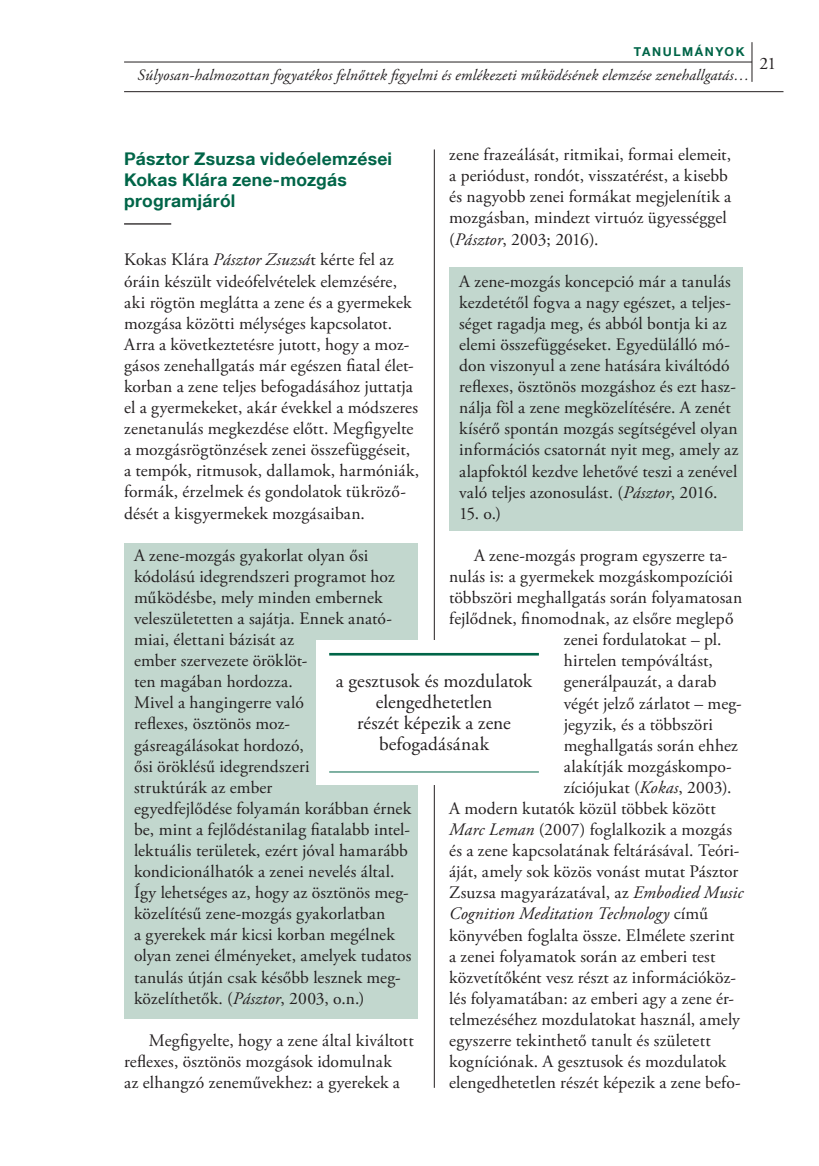
<style>
.page{position:relative;width:819px;height:1166px;background:#fff}
.page>*{position:absolute;margin:0;border:0;box-sizing:border-box;transform-origin:0 0}
.t1{font:19.25px/21px "Adobe Garamond Pro";letter-spacing:.005em;color:#231f20;text-align:center}
.t2{font:17.5px/21.2px "Adobe Garamond Pro";letter-spacing:.01em;color:#231f20}
.t3{font:700 17.5px/21px "Helvetica Neue LT Com";letter-spacing:.015em;color:#006548}
.t4{font:italic 17.5px "Adobe Garamond Pro";letter-spacing:.005em;color:#231f20}
.t5{font:italic 15.75px "Adobe Garamond Pro";letter-spacing:.01em;color:#231f20}
.t6{font:700 12.25px "Helvetica Neue LT Com";letter-spacing:.125em;color:#006548}
.s1{font-style:italic}
.s2{font-style:normal}
</style>
<div class="page">
<hr style="left:124px;top:91px;width:659px;height:1px;background:#231f20">
<hr style="left:124px;top:62px;width:628px;height:1px;background:#231f20">
<hr style="left:751px;top:42px;width:1px;height:40px;background:#231f20">
<hr style="left:434px;top:149px;width:1px;height:939px;background:#231f20">
<div style="left:449px;top:267px;width:293px;height:264px;background:#c2d7ce"></div>
<div style="left:124px;top:543px;width:293px;height:475px;background:#c2d7ce"></div>
<hr style="left:124px;top:223px;width:47px;height:2px;background:#231f20">
<div style="left:315px;top:640px;width:226px;height:145px;background:#fff"></div>
<hr style="left:329px;top:653px;width:210px;height:2px;background:#006548">
<hr style="left:329px;top:771px;width:210px;height:1px;background:#006548">
<p class="t6" style="left:634px;top:44px;width:112px">tanulmányok</p>
<p class="t5" style="left:137px;top:66px;width:613px">Súlyosan-halmozottan fogyatékos felnőttek figyelmi és emlékezeti működésének elemzése zenehallgatás…</p>
<p class="t2" style="left:759px;top:53px;width:18px">21</p>
<p class="t2" style="left:449px;top:145px;width:283px">zene frazeálását, ritmikai, formai elemeit, a periódust, rondót, visszatérést, a kisebb és nagyobb zenei formákat megjelenítik a mozgásban, mindezt virtuóz ügyességgel (<span class="s1">Pásztor</span>, 2003; 2016).</p>
<p class="t2" style="left:459px;top:271px;width:280px">A zene-mozgás koncepció már a tanulás kezdetétől fogva a nagy egészet, a teljes&shy;séget ragadja meg, és abból bontja ki az elemi összefüggéseket. Egyedülálló mó&shy;don viszonyul a zene hatására kiváltódó reflexes, ösztönös mozgáshoz és ezt hasz&shy;nálja föl a zene megközelítésére. A zenét kísérő spontán mozgás segítségével olyan információs csatornát nyit meg, amely az alapfoktól kezdve lehetővé teszi a zenével való teljes azonosulást. (<span class="s1">Pásztor</span>, 2016.</p>
<p class="t2" style="left:459px;top:503px;width:44px">15. o.)</p>
<p class="t2" style="left:474px;top:545px;width:255px">A zene-mozgás program egyszerre ta-</p>
<p class="t2" style="left:449px;top:566px;width:285px">nulás is: a gyermekek mozgáskompozíciói</p>
<p class="t2" style="left:449px;top:587px;width:294px">többszöri meghallgatás során folyamatosan</p>
<p class="t2" style="left:449px;top:609px;width:286px">fejlődnek, finomodnak, az elsőre meglepő</p>
<p class="t2" style="left:563px;top:630px;width:159px">zenei fordulatokat – pl.</p>
<p class="t2" style="left:563px;top:651px;width:151px">hirtelen tempóváltást,</p>
<p class="t2" style="left:563px;top:672px;width:154px">generálpauzát, a darab</p>
<p class="t2" style="left:563px;top:693px;width:179px">végét jelző zárlatot – meg-</p>
<p class="t2" style="left:563px;top:714px;width:151px">jegyzik, és a többszöri</p>
<p class="t2" style="left:563px;top:735px;width:176px">meghallgatás során ehhez</p>
<p class="t2" style="left:563px;top:756px;width:170px">alakítják mozgáskompo-</p>
<p class="t2" style="left:563px;top:777px;width:169px">zíciójukat (<span class="s1">Kokas</span>, 2003).</p>
<p class="t2" style="left:449px;top:798px;width:268px">A modern kutatók közül többek között</p>
<p class="t2" style="left:449px;top:819px;width:284px"><span class="s1">Marc Leman</span> (2007) foglalkozik a mozgás</p>
<p class="t2" style="left:449px;top:840px;width:292px">és a zene kapcsolatának feltárásával. Teóri-</p>
<p class="t2" style="left:449px;top:862px;width:291px">áját, amely sok közös vonást mutat Pásztor</p>
<p class="t2" style="left:449px;top:883px;width:296px">Zsuzsa magyarázatával, az <span class="s1">Embodied Music</span></p>
<p class="t4" style="left:449px;top:903px;width:260px">Cognition Meditation Technology <span class="s2">című</span></p>
<p class="t2" style="left:449px;top:925px;width:287px">könyvében foglalta össze. Elmélete szerint</p>
<p class="t2" style="left:449px;top:946px;width:268px">a zenei folyamatok során az emberi test</p>
<p class="t2" style="left:449px;top:967px;width:288px">közvetítőként vesz részt az információköz-</p>
<p class="t2" style="left:449px;top:988px;width:286px">lés folyamatában: az emberi agy a zene ér-</p>
<p class="t2" style="left:449px;top:1009px;width:292px">telmezéséhez mozdulatokat használ, amely</p>
<p class="t2" style="left:449px;top:1030px;width:263px">egyszerre tekinthető tanult és született</p>
<p class="t2" style="left:449px;top:1051px;width:278px">kogníciónak. A gesztusok és mozdulatok</p>
<p class="t2" style="left:449px;top:1072px;width:293px">elengedhetetlen részét képezik a zene befo-</p>
<p class="t3" style="left:124px;top:148px;width:269px">Pásztor Zsuzsa videóelemzései<br>Kokas Klára zene-mozgás programjáról</p>
<p class="t2" style="left:124px;top:250px;width:296px">Kokas Klára <span class="s1">Pásztor Zsuzsá</span>t kérte fel az óráin készült videófelvételek elemzésére, aki rögtön meglátta a zene és a gyermekek mozgása közötti mélységes kapcsolatot.<br>Arra a következtetésre jutott, hogy a moz&shy;gásos zenehallgatás már egészen fiatal élet&shy;korban a zene teljes befogadásához juttatja el a gyermekeket, akár évekkel a módszeres zenetanulás megkezdése előtt. Megfigyelte a mozgásrögtönzések zenei összefüggéseit, a tempók, ritmusok, dallamok, harmóniák, formák, érzelmek és gondolatok tükröző&shy;dését a kisgyermekek mozgásaiban.</p>
<p class="t2" style="left:134px;top:545px;width:279px">A zene-mozgás gyakorlat olyan ősi kódolású idegrendszeri programot hoz működésbe, mely minden embernek veleszületetten a sajátja. Ennek anató&shy;miai, élettani bázisát az<br>ember szervezete öröklöt-<br>ten magában hordozza.<br>Mivel a hangingerre való<br>reflexes, ösztönös moz-<br>gásreagálásokat hordozó,<br>ősi öröklésű idegrendszeri<br>struktúrák az ember<br>egyedfejlődése folyamán korábban érnek be, mint a fejlődéstanilag fiatalabb intel&shy;lektuális területek, ezért jóval hamarább kondicionálhatók a zenei nevelés által.<br>Így lehetséges az, hogy az ösztönös meg&shy;közelítésű zene-mozgás gyakorlatban<br>a gyerekek már kicsi korban megélnek olyan zenei élményeket, amelyek tudatos tanulás útján csak később lesznek meg&shy;közelíthetők. (<span class="s1">Pásztor</span>, 2003, o.n.)</p>
<p class="t2" style="left:124px;top:1030px;width:291px;text-indent:25px">Megfigyelte, hogy a zene által kiváltott reflexes, ösztönös mozgások idomulnak<br>az elhangzó zeneművekhez: a gyerekek a</p>
<p class="t1" style="left:336px;top:671px;width:198px">a gesztusok és mozdulatok elengedhetetlen<br>részét képezik a zene befogadásának</p>
</div>
